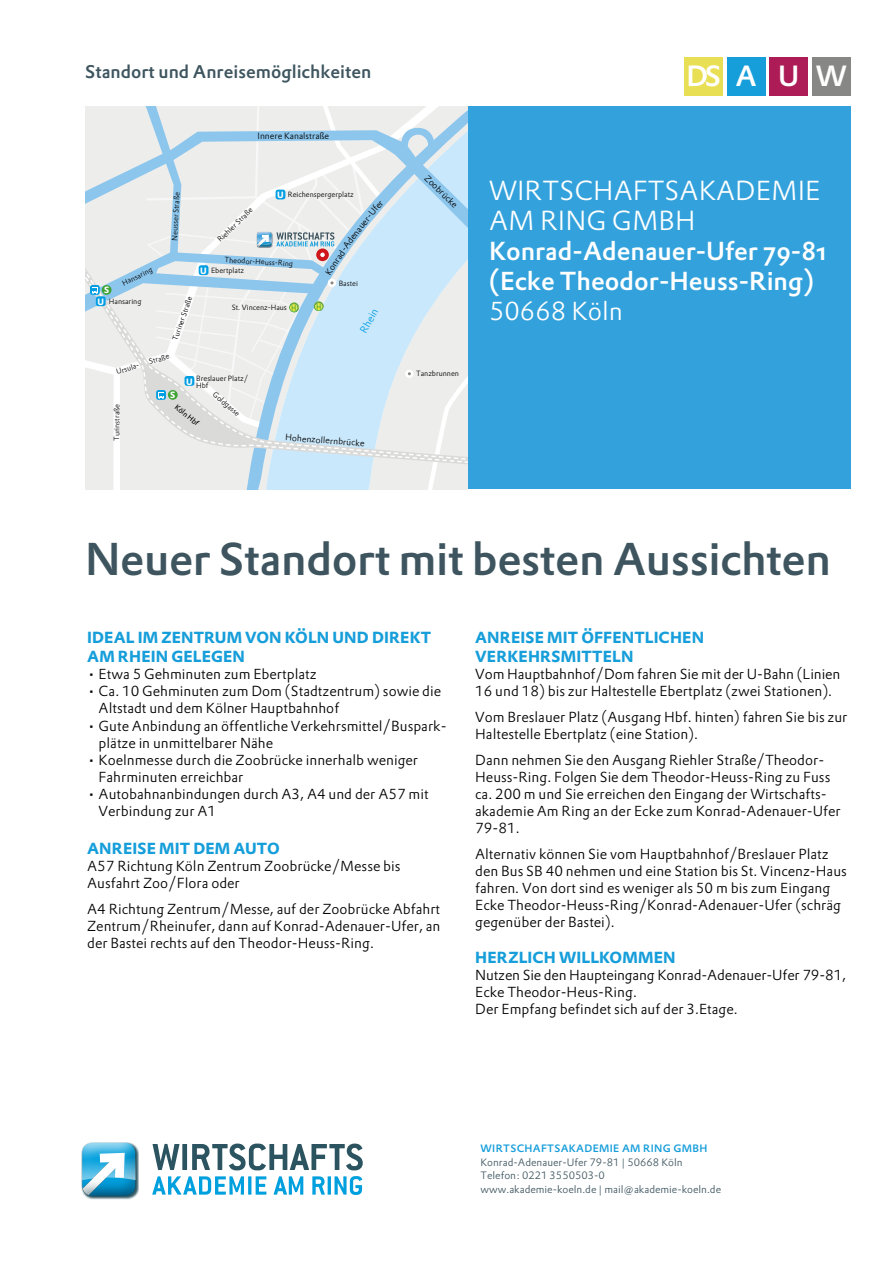
<style>
.page{position:relative;width:893px;height:1263px;background:#fff}
.page>*{position:absolute;margin:0;border:0;box-sizing:border-box;transform-origin:0 0}
.t1{font:45px "DTL Prokyon T Medium";letter-spacing:-.01em;color:#3e555f}
.t2{font:28.65px "DTL Prokyon T Medium";color:#fff}
.t3{font:27px/30px "DTL Prokyon T Light";color:#fff}
.t4{font:25.5px/30px "DTL Prokyon ST Medium";color:#fff}
.t5{font:25.5px "DTL Prokyon T Light";color:#fff}
.t6{font:18px "DTL Prokyon T Medium";color:#3e555f}
.t7{font:700 15.75px/18.9px "DTL Prokyon T Caps";letter-spacing:.01em;color:#169eda}
.t8{font:14.25px/17.1px "DTL Prokyon T Light";color:#000}
.t9{font:10.5px/13.5px "DTL Prokyon T Light";color:#3e555f}
.t10{font:10.5px "DTL Prokyon ST Medium";letter-spacing:.03em;color:#169eda}
.t11{font:10.35px "DTL Prokyon ST Light";color:#009ee3}
.t12{font:8.85px "DTL Prokyon ST Light";letter-spacing:-.01em;color:#000}
.t13{font:8.85px "DTL Prokyon T Bold";color:#fff}
.t14{font:7.5px "DTL Prokyon ST Light";color:#000}
.t15{font:7.35px/7.5px "DTL Prokyon ST Light";color:#000}
.t16{font:7.35px "DTL Prokyon T";color:#000}
</style>
<div class="page">
<div style="left:468px;top:106px;width:382px;height:383px;background:#33a2dc"></div>
<div style="left:81px;top:1140px;width:58px;height:58px;background:#2b5460;opacity:.75"></div>
<svg style="left:81px;top:1142px;width:55px;height:54px"></svg>
<svg style="left:152px;top:1176px;width:210px;height:19px"></svg>
<svg style="left:153px;top:1143px;width:210px;height:27px"></svg>
<div style="left:685px;top:57px;width:38px;height:38px;background:#e8df55"></div>
<div style="left:727px;top:57px;width:38px;height:38px;background:#169eda"></div>
<div style="left:770px;top:57px;width:38px;height:38px;background:#ae1c58"></div>
<div style="left:812px;top:57px;width:38px;height:38px;background:#878786"></div>
<svg style="left:85px;top:106px;width:383px;height:383px;background:#d9e7ee"></svg>
<p class="t6" style="left:85px;top:60px;width:288px">Standort und Anreisemöglichkeiten</p>
<p class="t12" style="left:258px;top:130px;width:73px">Innere Kanalstraße</p>
<p class="t13" style="left:104px;top:284px;width:7px">S</p>
<p class="t14" style="left:121px;top:279px;width:34px;rotate:-26deg">Hansaring</p>
<p class="t14" style="left:170px;top:240px;width:50px;rotate:-87deg">N eusser Straße</p>
<p class="t15" style="left:288px;top:190px;width:67px">Reichenspergerplatz</p>
<p class="t13" style="left:277px;top:189px;width:8px">U</p>
<p class="t14" style="left:215px;top:237px;width:47px;rotate:-44deg">Riehler Straße</p>
<p class="t15" style="left:211px;top:266px;width:34px">Ebertplatz</p>
<p class="t15" style="left:225px;top:256px;width:70px;rotate:3deg">Theodor-Heuss-Ring</p>
<p class="t13" style="left:200px;top:265px;width:8px">U</p>
<p class="t15" style="left:339px;top:280px;width:21px">Bastei</p>
<p class="t15" style="left:109px;top:297px;width:34px">Hansaring</p>
<p class="t13" style="left:97px;top:296px;width:8px">U</p>
<p class="t15" style="left:171px;top:339px;width:48px;rotate:-71deg">Turiner Straße</p>
<p class="t15" style="left:232px;top:303px;width:57px">St. Vincenz-Haus</p>
<p class="t11" style="left:357px;top:329px;width:28px;rotate:-61deg">Rhein</p>
<p class="t14" style="left:115px;top:367px;width:25px;rotate:-17deg">Ursula-</p>
<p class="t15" style="left:113px;top:441px;width:39px;rotate:-89deg">Turinstraße</p>
<p class="t14" style="left:148px;top:357px;width:22px;rotate:-17deg">Straße</p>
<p class="t15" style="left:196px;top:374px;width:53px">Breslauer Platz/<br>Hbf</p>
<p class="t13" style="left:186px;top:375px;width:8px">U</p>
<p class="t13" style="left:170px;top:389px;width:7px">S</p>
<p class="t16" style="left:179px;top:402px;width:31px;rotate:40deg">Köln Hbf</p>
<p class="t15" style="left:216px;top:390px;width:35px;rotate:41deg">G oldgasse</p>
<p class="t12" style="left:286px;top:432px;width:81px;rotate:4deg">Hohenzollernbrücke</p>
<h2 class="t2" style="left:686px;top:57px;width:162px">DSA UW</h2>
<p class="t12" style="left:430px;top:172px;width:44px;rotate:44deg">Zoobrücke</p>
<p class="t15" style="left:416px;top:370px;width:44px">Tanzbrunnen</p>
<h3 class="t3" style="left:489px;top:175px;width:333px">WIRTSCHAFTSAKADEMIE<br>AM RING GMBH</h3>
<h3 class="t4" style="left:489px;top:236px;width:339px">Konrad-Adenauer-Ufer 79-81 (Ecke Theodor-Heuss-Ring)</h3>
<h3 class="t5" style="left:489px;top:294px;width:135px">50668 Köln</h3>
<h1 class="t1" style="left:85px;top:529px;width:747px">Neuer Standort mit besten Aussichten</h1>
<p class="t7" style="left:87px;top:628px;width:346px">IDEAL IM ZENTRUM VON KÖLN UND DI REKT<br>AM RHEIN GELEGEN</p>
<p class="t8" style="left:87px;top:665px;width:231px">• Etwa 5 Gehminuten zum Ebertplatz</p>
<p class="t8" style="left:99px;top:682px;width:344px;text-indent:-11px">• Ca. 10 Gehminuten zum Dom (Stadtzentrum) sowie die<br>Altstadt und dem Kölner Hauptbahnhof</p>
<p class="t8" style="left:99px;top:717px;width:349px;text-indent:-11px">• Gute Anbindung an öffentliche Verkehrsmittel/Buspark&shy;plätze in unmittelbarer Nähe</p>
<p class="t8" style="left:99px;top:751px;width:321px;text-indent:-11px">• Koelnmesse durch die Zoobrücke innerhalb weniger<br>Fahrminuten erreichbar</p>
<p class="t8" style="left:99px;top:785px;width:331px;text-indent:-11px">• Autobahnanbindungen durch A3, A4 und der A57 mit<br>Verbindung zur A1</p>
<p class="t7" style="left:87px;top:839px;width:194px">ANREISE MIT DEM AUTO</p>
<p class="t8" style="left:87px;top:857px;width:315px">A57 Richtung Köln Zentrum Zoobrücke/Messe bis<br>Ausfahrt Zoo/Flora oder</p>
<p class="t8" style="left:87px;top:900px;width:355px;text-align:justify">A4 Richtung Zentrum/Messe, auf der Zoobrücke Abfahrt Zentrum/Rheinufer, dann auf Konrad-Adenauer-Ufer, an der Bastei rechts auf den Theodor-Heuss-Ring.</p>
<p class="t7" style="left:475px;top:628px;width:230px">ANREISE MIT ÖFFENTLICHEN<br>VERKEHRSMITTELN</p>
<p class="t8" style="left:475px;top:665px;width:367px">Vom Hauptbahnhof/Dom fahren Sie mit der U-Bahn (Linien<br>16 und 18) bis zur Haltestelle Ebertplatz (zwei Stationen).</p>
<p class="t8" style="left:475px;top:708px;width:374px">Vom Breslauer Platz (Ausgang Hbf. hinten) fahren Sie bis zur<br>Haltestelle Ebertplatz (eine Station).</p>
<p class="t8" style="left:475px;top:751px;width:367px">Dann nehmen Sie den Ausgang Riehler Straße/Theodor-Heuss-Ring. Folgen Sie dem Theodor-Heuss-Ring zu Fuss ca. 200 m und Sie erreichen den Eingang der Wirtschafts&shy;akademie Am Ring an der Ecke zum Konrad-Adenauer-Ufer 79-81.</p>
<p class="t8" style="left:475px;top:845px;width:373px">Alternativ können Sie vom Hauptbahnhof/Breslauer Platz den Bus SB 40 nehmen und eine Station bis St. Vincenz-Haus fahren. Von dort sind es weniger als 50 m bis zum Eingang Ecke Theodor-Heuss-Ring/Konrad-Adenauer-Ufer (schräg gegenüber der Bastei).</p>
<p class="t7" style="left:475px;top:948px;width:202px">HERZLICH WILLKOMMEN</p>
<p class="t8" style="left:475px;top:966px;width:372px">Nutzen Sie den Haupteingang Konrad-Adenauer-Ufer 79-81,<br>Ecke Theodor-Heus-Ring.<br>Der Empfang befindet sich auf der 3.Etage.</p>
<p class="t10" style="left:480px;top:1141px;width:229px">WIRTSCHAFTSAKADEMIE AM RING GMBH</p>
<p class="t9" style="left:480px;top:1155px;width:242px">Konrad-Adenauer-Ufer 79-81 | 50668 Köln<br>Telefon: 0221 3550503-0 www.akademie-koeln.de | mail@akademie-koeln.de</p>
</div>
